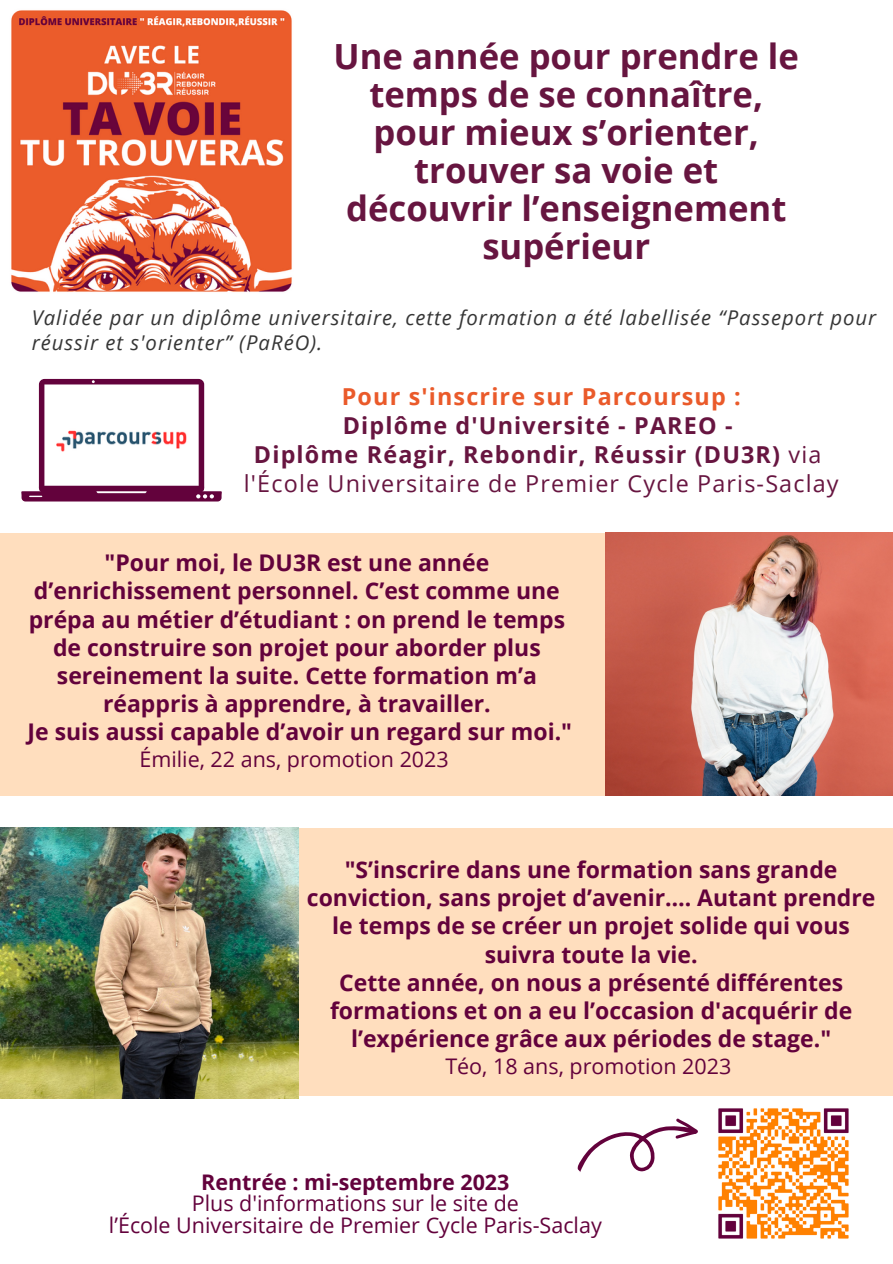
<style>
.page{position:relative;width:893px;height:1264px;background:#fff}
.page>*{position:absolute;margin:0;border:0;box-sizing:border-box;transform-origin:0 0}
.t1{font:700 34.65px/38px "Open Sans";color:#671540;text-align:center}
.t2{font:700 23.4px/29.2px "Open Sans";letter-spacing:.05em;color:#671540;text-align:center}
.t3{font:700 23.4px "Open Sans";letter-spacing:.05em;color:#ea5a2a}
.t4{font:700 22.95px/28px "Open Sans";color:#63023c;text-align:center}
.t5{font:21.45px/21.3px "Open Sans";color:#63023c;text-align:center}
.t6{font:700 21.45px "Open Sans";color:#63023c}
.t7{font:italic 20.4px/24.8px "Open Sans";letter-spacing:.05em;color:#363636}
.s1{font-weight:400}
</style>
<div class="page">
<img style="left:718px;top:1108px;width:131px;height:131px">
<div style="left:0;top:533px;width:892px;height:262px;background:#ffdebe"></div>
<div style="left:0;top:828px;width:892px;height:268px;background:#ffdebe"></div>
<img style="left:11px;top:10px;width:281px;height:282px">
<svg style="left:577px;top:1118px;width:121px;height:54px"></svg>
<svg style="left:21px;top:379px;width:201px;height:122px"></svg>
<img style="left:51px;top:415px;width:141px;height:50px">
<img style="left:0;top:827px;width:298px;height:271px">
<img style="left:605px;top:533px;width:287px;height:263px">
<h1 class="t1" style="left:333px;top:36px;width:467px">Une année pour prendre le temps de se connaître, pour mieux s’orienter, trouver sa voie et découvrir l’enseignement supérieur</h1>
<p class="t7" style="left:32px;top:304px;width:846px">Validée par un diplôme universitaire, cette formation a été labellisée “Passeport pour réussir et s'orienter” (PaRéO).</p>
<p class="t3" style="left:342px;top:379px;width:400px">Pour s'inscrire sur Parcoursup :</p>
<p class="t2" style="left:244px;top:410px;width:596px">Diplôme d'Université - PAREO -<br>Diplôme Réagir, Rebondir, Réussir (DU3R) <span class="s1">via l'École Universitaire de Premier Cycle Paris-Saclay</span></p>
<p class="t4" style="left:28px;top:548px;width:546px">"Pour moi, le DU3R est une année d’enrichissement personnel. C’est comme une prépa au métier d’étudiant : on prend le temps de construire son projet pour aborder plus sereinement la suite. Cette formation m’a réappris à apprendre, à travailler.<br>Je suis aussi capable d’avoir un regard sur moi."</p>
<p class="t5" style="left:139px;top:748px;width:311px">Émilie, 22 ans, promotion 2023</p>
<p class="t4" style="left:307px;top:855px;width:570px">"S’inscrire dans une formation sans grande conviction, sans projet d’avenir…. Autant prendre le temps de se créer un projet solide qui vous suivra toute la vie.<br>Cette année, on nous a présenté différentes formations et on a eu l’occasion d'acquérir de l’expérience grâce aux périodes de stage."</p>
<p class="t5" style="left:445px;top:1054px;width:287px">Téo, 18 ans, promotion 2023</p>
<p class="t6" style="left:201px;top:1166px;width:310px">Rentrée : mi-septembre 2023</p>
<p class="t5" style="left:109px;top:1192px;width:494px">Plus d'informations sur le site de<br>l’École Universitaire de Premier Cycle Paris-Saclay</p>
</div>
